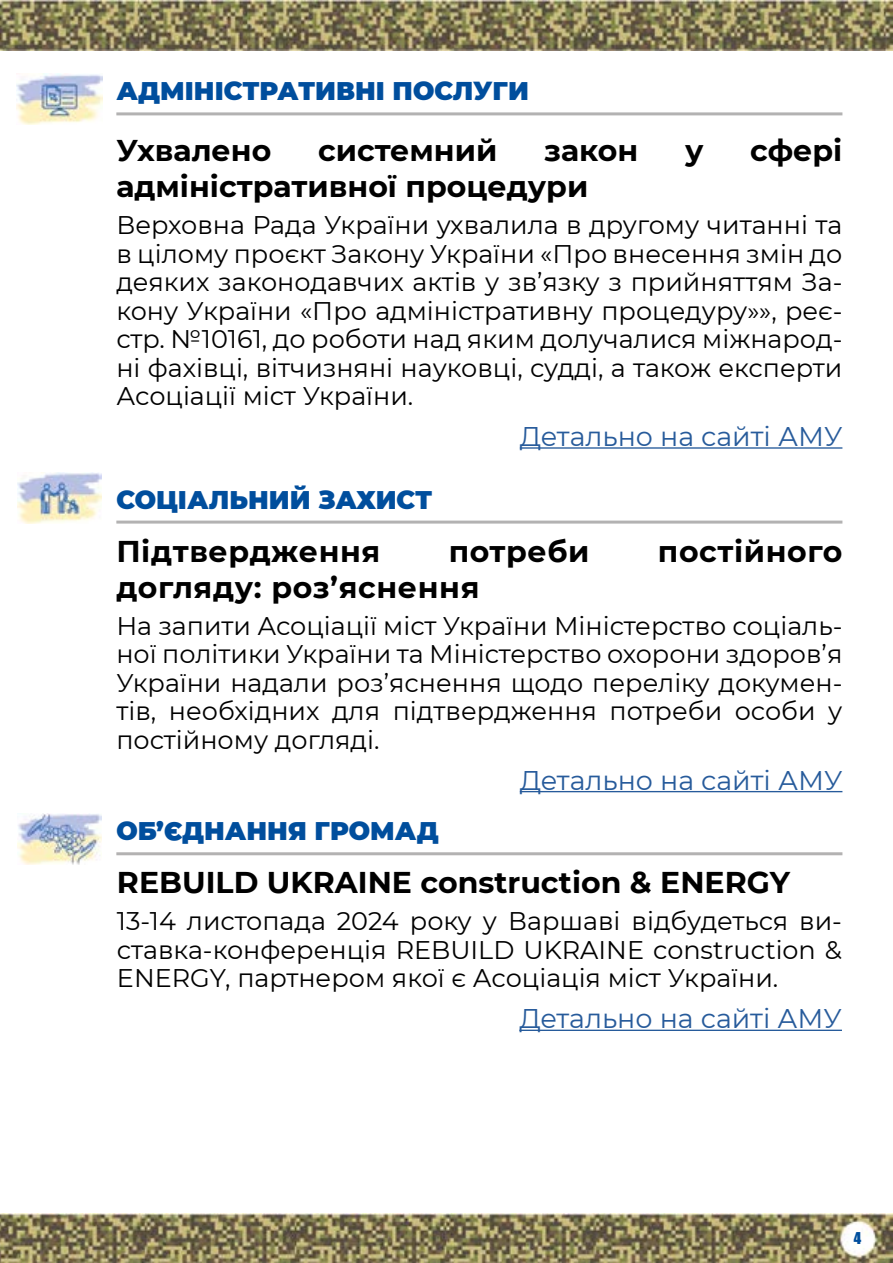
<style>
.page{position:relative;width:893px;height:1263px;background:#fff}
.page>*{position:absolute;margin:0;border:0;box-sizing:border-box;transform-origin:0 0}
.t1{font:700 30px "Montserrat";color:#000}
.t2{font:700 30px "Montserrat";letter-spacing:.02em;color:#000}
.t3{font:27px "Montserrat";color:#275b9b}
.t4{font:25.5px/28.5px "Montserrat";color:#000;text-align:justify}
.t5{font:900 25.5px "Montserrat";color:#004e9d}
.t6{font:15px "Impact";color:#004e9d}
</style>
<div class="page">
<img style="left:0;top:0;width:893px;height:50px">
<img style="left:0;top:1213px;width:893px;height:50px">
<img style="left:17px;top:472px;width:85px;height:51px">
<hr style="left:116px;top:521px;width:726px;height:3px;background:#b3b2b2">
<hr style="left:520px;top:791px;width:322px;height:1px;background:#275b9b">
<img style="left:17px;top:73px;width:85px;height:51px">
<hr style="left:116px;top:112px;width:726px;height:3px;background:#b3b2b2">
<hr style="left:520px;top:447px;width:322px;height:2px;background:#275b9b">
<img style="left:17px;top:813px;width:85px;height:51px">
<hr style="left:116px;top:852px;width:726px;height:3px;background:#b3b2b2">
<hr style="left:519px;top:1030px;width:323px;height:1px;background:#275b9b">
<p class="t5" style="left:116px;top:72px;width:414px">АДМІНІСТРАТИВНІ ПОСЛУГИ</p>
<p class="t1" style="left:116px;top:129px;width:157px">Ухвалено</p>
<p class="t1" style="left:318px;top:129px;width:181px">системний</p>
<p class="t1" style="left:544px;top:129px;width:96px">закон</p>
<p class="t1" style="left:685px;top:129px;width:20px">у</p>
<p class="t1" style="left:750px;top:129px;width:94px">сфері</p>
<p class="t1" style="left:116px;top:165px;width:473px">адміністративної процедури</p>
<p class="t4" style="left:116px;top:210px;width:728px">Верховна Рада України ухвалила в другому читанні та в цілому проєкт Закону України «Про внесення змін до деяких законодавчих актів у зв’язку з прийняттям За&shy;кону України «Про адміністративну процедуру»», реє&shy;стр. №10161, до роботи над яким долучалися міжнарод&shy;ні фахівці, вітчизняні науковці, судді, а також експерти Асоціації міст України.</p>
<p class="t3" style="left:520px;top:418px;width:324px">Детально на сайті АМУ</p>
<p class="t5" style="left:116px;top:481px;width:318px">СОЦІАЛЬНИЙ ЗАХИСТ</p>
<p class="t2" style="left:116px;top:529px;width:266px">Підтвердження</p>
<p class="t2" style="left:449px;top:529px;width:142px">потреби</p>
<p class="t2" style="left:658px;top:529px;width:186px">постійного</p>
<p class="t2" style="left:116px;top:565px;width:365px">догляду: роз’яснення</p>
<p class="t4" style="left:116px;top:610px;width:728px">На запити Асоціації міст України Міністерство соціаль&shy;ної політики України та Міністерство охорони здоров’я України надали роз’яснення щодо переліку докумен&shy;тів, необхідних для підтвердження потреби особи у постійному догляді.</p>
<p class="t3" style="left:520px;top:761px;width:324px">Детально на сайті АМУ</p>
<p class="t5" style="left:116px;top:811px;width:324px">ОБ’ЄДНАННЯ ГРОМАД</p>
<p class="t1" style="left:117px;top:861px;width:675px">REBUILD UKRAINE construction &amp; ENERGY</p>
<p class="t4" style="left:117px;top:906px;width:726px">13-14 листопада 2024 року у Варшаві відбудеться ви&shy;ставка-конференція REBUILD UKRAINE construction &amp; ENERGY, партнером якої є Асоціація міст України.</p>
<p class="t3" style="left:519px;top:1000px;width:324px">Детально на сайті АМУ</p>
<p class="t6" style="left:854px;top:1226px;width:9px">4</p>
</div>
